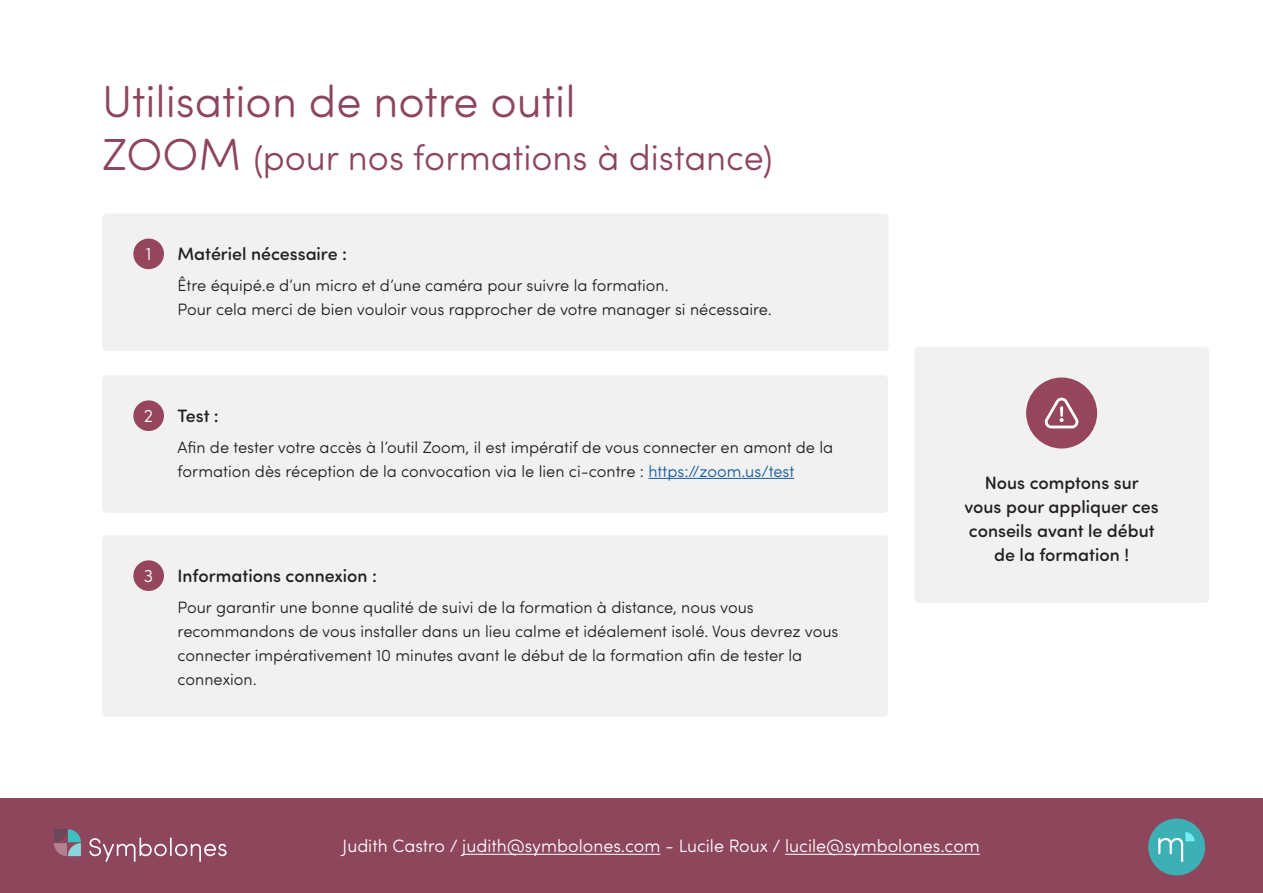
<style>
.page{position:relative;width:1263px;height:893px;background:#fff}
.page>*{position:absolute;margin:0;border:0;box-sizing:border-box;transform-origin:0 0}
.t1{font:300 45px "Sofia Pro Soft";color:#8d465c}
.t2{font:300 36px "Sofia Pro Soft";color:#8d465c}
.t3{font:500 18px/24px "Sofia Pro Soft";color:#231f20;text-align:center}
.t4{font:300 18px "Sofia Pro Soft";color:#fff}
.t5{font:300 16.5px/24px "Sofia Pro Soft";color:#231f20}
.s1{font-size:45px}
.s2{color:#175d9e}
</style>
<div class="page">
<div style="left:0;top:798px;width:1263px;height:95px;background:#8d465b"></div>
<hr style="left:462px;top:854px;width:198px;height:1px;background:#fff">
<hr style="left:785px;top:854px;width:195px;height:1px;background:#fff">
<svg style="left:54px;top:829px;width:27px;height:27px"></svg>
<svg style="left:89px;top:837px;width:138px;height:25px"></svg>
<svg style="left:1148px;top:819px;width:57px;height:56px"></svg>
<div style="left:916px;top:349px;width:291px;height:252px;background:#f1f1f1;border-radius:2px"></div>
<div style="left:914px;top:347px;width:295px;height:256px;border:4px solid #f1f1f1;border-radius:2px"></div>
<div style="left:104px;top:216px;width:782px;height:133px;background:#f1f1f1;border-radius:2px"></div>
<div style="left:102px;top:213px;width:787px;height:138px;border:4px solid #f1f1f1;border-radius:2px"></div>
<div style="left:104px;top:377px;width:782px;height:134px;background:#f1f1f1;border-radius:2px"></div>
<div style="left:102px;top:375px;width:786px;height:138px;border:4px solid #f1f1f1;border-radius:2px"></div>
<div style="left:104px;top:537px;width:782px;height:178px;background:#f1f1f1;border-radius:2px"></div>
<div style="left:102px;top:535px;width:786px;height:182px;border:4px solid #f1f1f1;border-radius:2px"></div>
<div style="left:133px;top:239px;width:31px;height:30px;background:#96465c;border-radius:50%"></div>
<div style="left:133px;top:400px;width:31px;height:31px;background:#96465c;border-radius:50%"></div>
<div style="left:133px;top:560px;width:31px;height:31px;background:#96465c;border-radius:50%"></div>
<hr style="left:648px;top:478px;width:146px;height:1px;background:#175d9e">
<div style="left:1026px;top:377px;width:71px;height:71px;background:#96465c;border-radius:50%"></div>
<svg style="left:1044px;top:398px;width:34px;height:30px"></svg>
<p class="t1" style="left:102px;top:71px;width:475px">Utilisation de notre outil</p>
<p class="t2" style="left:102px;top:133px;width:672px"><span class="s1">ZOOM</span> (pour nos formations à distance)</p>
<p class="t4" style="left:146px;top:242px;width:7px">1</p>
<p class="t3" style="left:178px;top:240px;width:171px">Matériel nécessaire :</p>
<p class="t5" style="left:178px;top:272px;width:493px">Être équipé.e d’un micro et d’une caméra pour suivre la formation.</p>
<p class="t5" style="left:178px;top:296px;width:596px">Pour cela merci de bien vouloir vous rapprocher de votre manager si nécessaire.</p>
<p class="t4" style="left:144px;top:403px;width:11px">2</p>
<p class="t3" style="left:178px;top:402px;width:43px">Test :</p>
<p class="t5" style="left:178px;top:434px;width:657px">Afin de tester votre accès à l’outil Zoom, il est impératif de vous connecter en amont de la formation dès réception de la convocation via le lien ci-contre : <span class="s2">https://zoom.us/test</span></p>
<p class="t3" style="left:964px;top:469px;width:196px">Nous comptons sur vous pour appliquer ces conseils avant le début de la formation !</p>
<p class="t4" style="left:144px;top:563px;width:11px">3</p>
<p class="t3" style="left:178px;top:562px;width:201px">Informations connexion :</p>
<p class="t5" style="left:178px;top:594px;width:662px">Pour garantir une bonne qualité de suivi de la formation à distance, nous vous recommandons de vous installer dans un lieu calme et idéalement isolé. Vous devrez vous connecter impérativement 10 minutes avant le début de la formation afin de tester la connexion.</p>
<p class="t4" style="left:343px;top:834px;width:639px">Judith Castro / judith@symbolones.com - Lucile Roux / lucile@symbolones.com</p>
</div>
